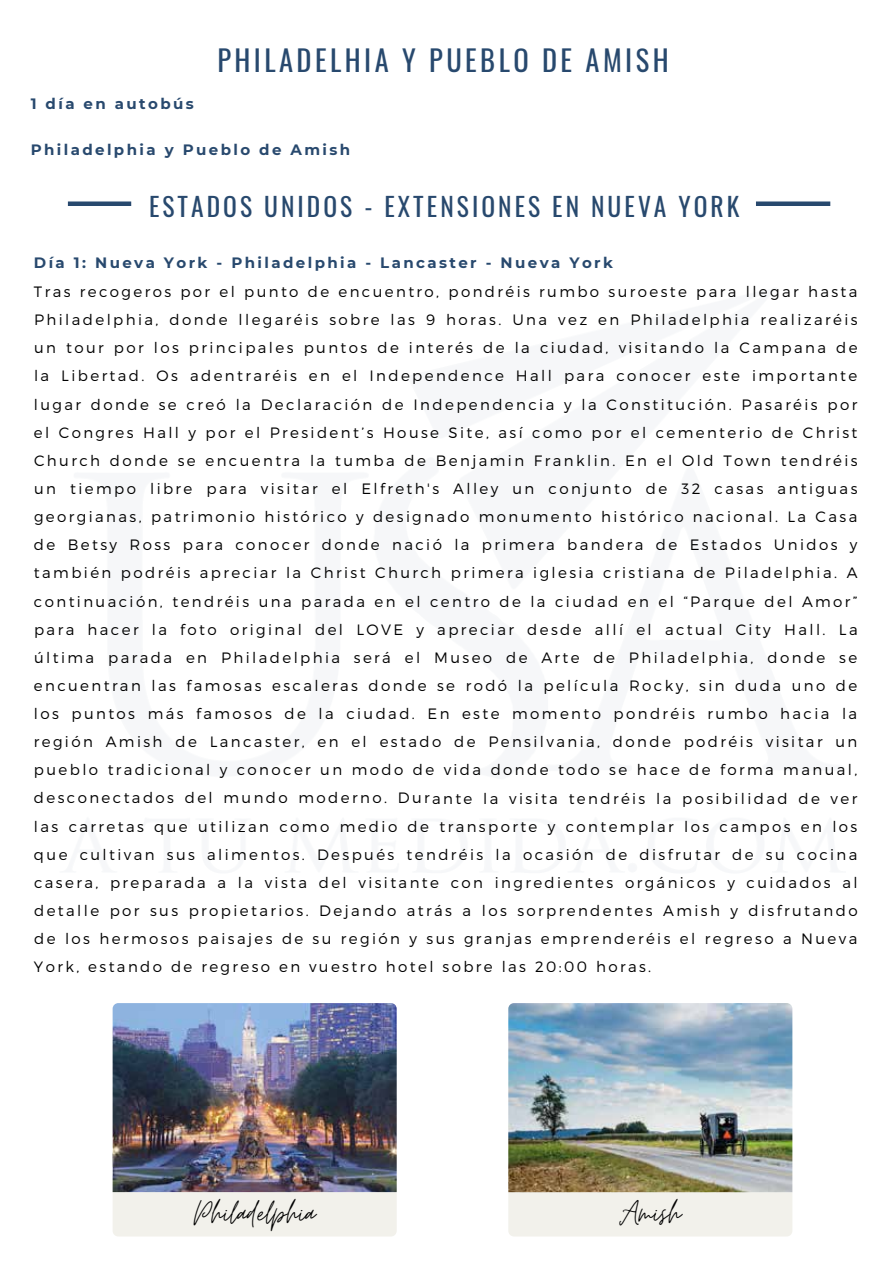
<style>
.page{position:relative;width:894px;height:1264px;background:#fff}
.page>*{position:absolute;margin:0;border:0;box-sizing:border-box;transform-origin:0 0}
.t1{font:36.75px "Moon Time";color:#000}
.t2{font:28.5px "Oswald";letter-spacing:.12em;color:#28496e}
.t3{font:25.5px "Oswald";letter-spacing:.12em;color:#28496e}
.t4{font:300 15px/28.2px "Montserrat";letter-spacing:.16em;color:#000;text-align:justify}
.t5{font:700 15px "Montserrat";letter-spacing:.16em;color:#28496e}
</style>
<div class="page">
<div style="left:68px;top:201px;width:63px;height:5px;background:#28496e"></div>
<div style="left:755px;top:201px;width:75px;height:5px;background:#28496e"></div>
<div style="left:113px;top:1192px;width:283px;height:44px;background:#f2f1eb"></div>
<img style="left:113px;top:1003px;width:283px;height:189px">
<div style="left:508px;top:1192px;width:284px;height:44px;background:#f2f1eb"></div>
<img style="left:508px;top:1003px;width:284px;height:189px">
<p class="t5" style="left:31px;top:98px;width:165px">1 dÌa en autob˙s</p>
<h2 class="t2" style="left:217px;top:45px;width:452px">PHILADELHIA Y PUEBLO DE AMISH</h2>
<p class="t5" style="left:31px;top:143px;width:321px">Philadelphia y Pueblo de Amish</p>
<h3 class="t3" style="left:149px;top:193px;width:592px">ESTADOS UNIDOS - EXTENSIONES EN NUEVA YORK</h3>
<p class="t5" style="left:34px;top:256px;width:580px">DÌa 1: Nueva York - Philadelphia - Lancaster - Nueva York</p>
<p class="t4" style="left:34px;top:279px;width:825px">Tras recogeros por el punto de encuentro, pondrÈis rumbo suroeste para llegar hasta Philadelphia, donde llegarÈis sobre las 9 horas. Una vez en Philadelphia realizarÈis un tour por los principales puntos de interÈs de la ciudad, visitando la Campana de la Libertad. Os adentrarÈis en el Independence Hall para conocer este importante lugar donde se creÛ la DeclaraciÛn de Independencia y la ConstituciÛn. PasarÈis por el Congres Hall y por el Presidentís House Site, asÌ como por el cementerio de Christ Church donde se encuentra la tumba de Benjamin Franklin. En el Old Town tendrÈis un tiempo libre para visitar el Elfreth's Alley un conjunto de 32 casas antiguas georgianas, patrimonio histÛrico y designado monumento histÛrico nacional. La Casa de Betsy Ross para conocer donde naciÛ la primera bandera de Estados Unidos y tambiÈn podrÈis apreciar la Christ Church primera iglesia cristiana de Piladelphia. A continuaciÛn, tendrÈis una parada en el centro de la ciudad en el ìParque del Amorî para hacer la foto original del LOVE y apreciar desde allÌ el actual City Hall. La ˙ltima parada en Philadelphia ser· el Museo de Arte de Philadelphia, donde se encuentran las famosas escaleras donde se rodÛ la pelÌcula Rocky, sin duda uno de los puntos m·s famosos de la ciudad. En este momento pondrÈis rumbo hacia la regiÛn Amish de Lancaster, en el estado de Pensilvania, donde podrÈis visitar un pueblo tradicional y conocer un modo de vida donde todo se hace de forma manual, desconectados del mundo moderno. Durante la visita tendrÈis la posibilidad de ver las carretas que utilizan como medio de transporte y contemplar los campos en los que cultivan sus alimentos. DespuÈs tendrÈis la ocasiÛn de disfrutar de su cocina casera, preparada a la vista del visitante con ingredientes org·nicos y cuidados al detalle por sus propietarios. Dejando atr·s a los sorprendentes Amish y disfrutando de los hermosos paisajes de su regiÛn y sus granjas emprenderÈis el regreso a Nueva York, estando de regreso en vuestro hotel sobre las 20:00 horas.</p>
<h1 class="t1" style="left:194px;top:1198px;width:123px">Philadelphia</h1>
<h1 class="t1" style="left:619px;top:1198px;width:63px">Amish</h1>
</div>
